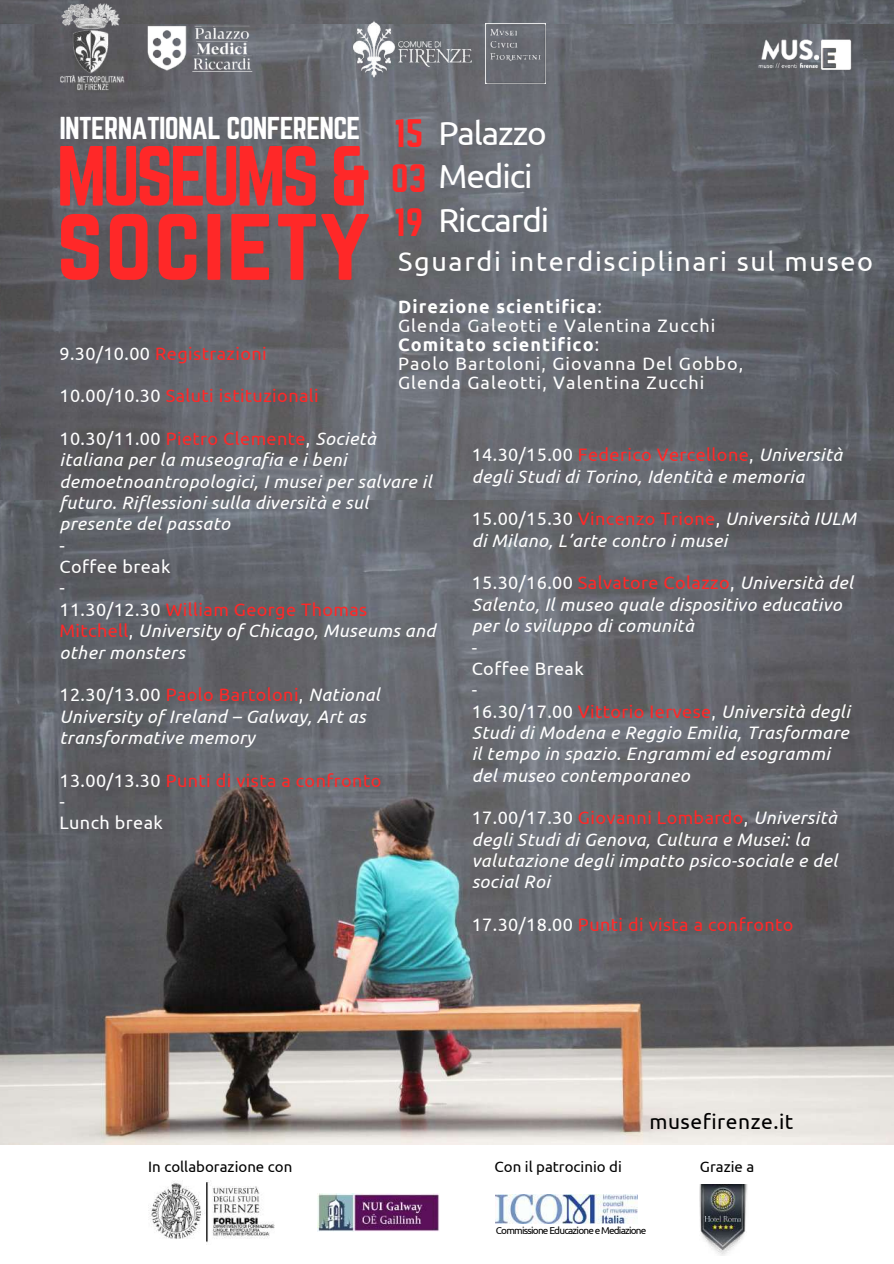
<style>
.page{position:relative;width:894px;height:1264px;background:#fff}
.page>*{position:absolute;margin:0;border:0;box-sizing:border-box;transform-origin:0 0}
.t1{font:94.05px "Norwester";letter-spacing:.02em;color:#ff2828}
.t2{font:74.55px "Norwester";letter-spacing:-.05em;color:#ff2828}
.t3{font:34.8px/44.2px "Norwester";color:#ff2828;text-align:justify}
.t4{font:33.3px/43.7px "Ubuntu";letter-spacing:-.035em;color:#fff}
.t5{font:27.75px "Norwester";letter-spacing:-.025em;color:#fff}
.t6{font:27px "Ubuntu";letter-spacing:.06em;color:#fff}
.t7{font:21px "Ubuntu";letter-spacing:.025em;color:#000}
.t8{font:italic 18px/21.3px "Ubuntu";letter-spacing:.025em;color:#fff}
.t9{font:18px/19px "Ubuntu";letter-spacing:.06em;color:#fff}
.t10{font:18px "Ubuntu";letter-spacing:.025em;color:#ff2828}
.t11{font:18px/21.3px "Ubuntu";letter-spacing:.025em;color:#fff}
.t12{font:15px "Ubuntu";color:#000}
.t13{font:10.05px "Ubuntu";letter-spacing:-.08em;color:#000}
.s1{font-weight:700}
.s2{color:#fff}
.s3{font-style:normal}
.s4{font-style:normal;color:#ff2828}
.s5{color:#ff2828}
</style>
<div class="page">
<img style="left:0;top:499px;width:893px;height:645px">
<img style="left:0;top:24px;width:893px;height:234px">
<img style="left:0;top:258px;width:893px;height:241px">
<img style="left:0;top:0;width:893px;height:24px">
<img style="left:58px;top:3px;width:72px;height:90px">
<img style="left:145px;top:24px;width:109px;height:49px">
<img style="left:485px;top:24px;width:60px;height:60px">
<img style="left:353px;top:21px;width:119px;height:56px">
<img style="left:740px;top:0;width:128px;height:120px">
<img style="left:148px;top:1181px;width:126px;height:62px">
<img style="left:495px;top:1194px;width:142px;height:29px">
<img style="left:317px;top:1193px;width:123px;height:38px">
<img style="left:699px;top:1184px;width:49px;height:71px">
<h3 class="t5" style="left:59px;top:114px;width:302px">INTERNATIONAL CONFERENCE</h3>
<h2 class="t2" style="left:56px;top:140px;width:317px">MUSEUMS &amp;</h2>
<h1 class="t1" style="left:56px;top:197px;width:315px">society</h1>
<h3 class="t3" style="left:391px;top:113px;width:36px">15<br>03<br>19</h3>
<h3 class="t4" style="left:438px;top:110px;width:112px">Palazzo<br>Medici<br>Riccardi</h3>
<h3 class="t6" style="left:398px;top:246px;width:476px">Sguardi interdisciplinari sul museo</h3>
<p class="t9" style="left:398px;top:297px;width:346px"><span class="s1">Direzione scientifica</span>:<br>Glenda Galeotti e Valentina Zucchi<br><span class="s1">Comitato scientifico</span>:<br>Paolo Bartoloni, Giovanna Del Gobbo,<br>Glenda Galeotti, Valentina Zucchi</p>
<p class="t10" style="left:59px;top:343px;width:209px"><span class="s2">9.30/10.00</span> Registrazioni</p>
<p class="t10" style="left:59px;top:385px;width:261px"><span class="s2">10.00/10.30</span> Saluti istituzionali</p>
<p class="t8" style="left:59px;top:427px;width:373px"><span class="s3">10.30/11.00</span> <span class="s4">Pietro Clemente</span><span class="s3">,</span> Società italiana per la museografia e i beni demoetnoantropologici, I musei per salvare il futuro. Riflessioni sulla diversità e sul presente del passato</p>
<p class="t8" style="left:59px;top:534px;width:377px"><span class="s3">-<br>Coffee break<br>-<br>11.30/12.30</span> <span class="s4">William George Thomas<br>Mitchell</span><span class="s3">,</span> University of Chicago, Museums and other monsters</p>
<p class="t8" style="left:59px;top:684px;width:322px"><span class="s3">12.30/13.00</span> <span class="s4">Paolo Bartoloni</span><span class="s3">,</span> National<br>University of Ireland – Galway, Art as transformative memory</p>
<p class="t11" style="left:59px;top:769px;width:323px">13.00/13.30 <span class="s5">Punti di vista a confronto </span>-<br>Lunch break</p>
<p class="t8" style="left:471px;top:444px;width:372px"><span class="s3">14.30/15.00</span> <span class="s4">Federico Vercellone</span><span class="s3">,</span> Università degli Studi di Torino, Identità e memoria</p>
<p class="t8" style="left:471px;top:508px;width:386px"><span class="s3">15.00/15.30</span> <span class="s4">Vincenzo Trione</span><span class="s3">,</span> Università IULM di Milano, L’arte contro i musei</p>
<p class="t8" style="left:471px;top:572px;width:383px"><span class="s3">15.30/16.00</span> <span class="s4">Salvatore Colazzo</span><span class="s3">,</span> Università del<br>Salento, Il museo quale dispositivo educativo per lo sviluppo di comunità</p>
<p class="t8" style="left:471px;top:636px;width:379px"><span class="s3">-<br>Coffee Break<br>-<br>16.30/17.00</span> <span class="s4">Vittorio Iervese</span><span class="s3">,</span> Università degli<br>Studi di Modena e Reggio Emilia, Trasformare il tempo in spazio. Engrammi ed esogrammi del museo contemporaneo</p>
<p class="t8" style="left:471px;top:807px;width:367px"><span class="s3">17.00/17.30</span> <span class="s4">Giovanni Lombardo</span><span class="s3">,</span> Università degli Studi di Genova, Cultura e Musei: la valutazione degli impatto psico-sociale e del social Roi</p>
<p class="t10" style="left:471px;top:914px;width:323px"><span class="s2">17.30/18.00</span> Punti di vista a confronto</p>
<p class="t12" style="left:148px;top:1157px;width:145px">In collaborazione con</p>
<p class="t12" style="left:494px;top:1157px;width:129px">Con il patrocinio di</p>
<p class="t7" style="left:649px;top:1109px;width:145px">musefirenze.it</p>
<p class="t12" style="left:699px;top:1157px;width:56px">Grazie a</p>
<p class="t13" style="left:495px;top:1225px;width:152px">CommissioneEducazioneeMediazione</p>
</div>
